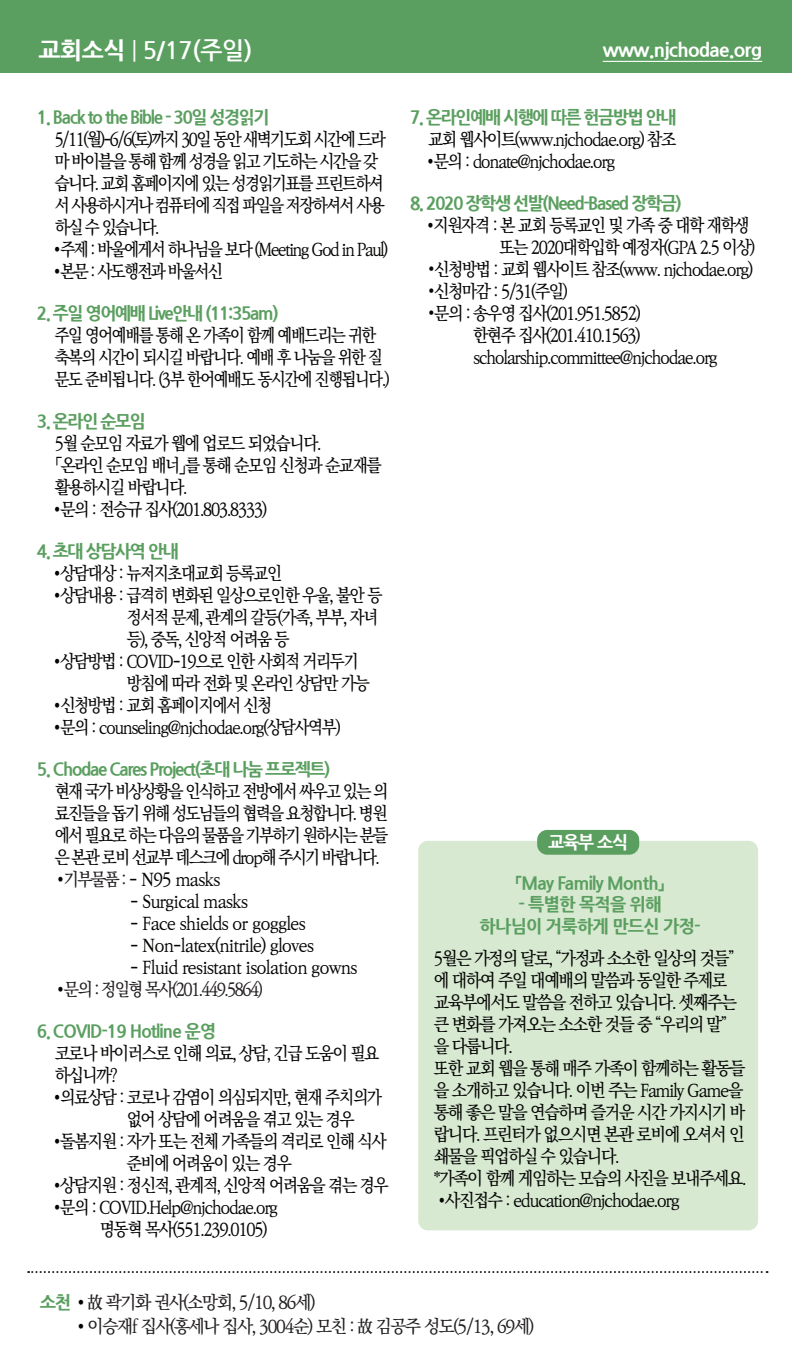
<style>
.page{position:relative;width:792px;height:1368px;background:#fff}
.page>*{position:absolute;margin:0;border:0;box-sizing:border-box;transform-origin:0 0}
.t1{font:700 24px "Nanum Gothic";color:#fff}
.t2{font:800 19px "Nanum Gothic";letter-spacing:-.04em;color:#fff}
.t3{font:500 18px/22px "Ko Pub World Batang";letter-spacing:-.08em;color:#040503;scale:.9 1}
.t4{font:500 18px/22px "Ko Pub World Batang";letter-spacing:-.08em;color:#040503;scale:.89 1}
.t5{font:500 18px/22px "Ko Pub World Batang";letter-spacing:-.08em;color:#040503;scale:.92 1}
.t6{font:500 18px/22px "Ko Pub World Batang";letter-spacing:-.1em;color:#040503;scale:.89 1}
.t7{font:800 18px "Nanum Gothic";letter-spacing:-.08em;color:#5b9f60;scale:.95 1}
.t8{font:500 18px "Ko Pub World Batang";letter-spacing:-.05em;color:#040503;scale:.93 1}
.t9{font:500 18px/22px "Ko Pub World Batang";letter-spacing:-.08em;color:#040503;scale:.87 1}
.t10{font:500 18px "Ko Pub World Batang";letter-spacing:-.075em;color:#231f20;scale:.95 1}
.t11{font:800 18px "Nanum Gothic";letter-spacing:-.04em;color:#5b9f60;scale:.96 1}
.t12{font:500 18px "Ko Pub World Batang";letter-spacing:-.1em;color:#231f20;scale:.9 1}
.t13{font:800 18px "Nanum Gothic";letter-spacing:-.05em;color:#5b9f60;scale:.95 1}
.t14{font:800 18px "Nanum Gothic";letter-spacing:-.08em;color:#5b9f60;scale:.96 1}
.t15{font:800 18px "Nanum Gothic";color:#fff;scale:.95 1}
.s1{font-weight:800}
.s2{font-weight:400}
.s3{color:#231f20}
.s4{font-family:"Nanum Gothic";font-weight:800;color:#5b9f60}
</style>
<div class="page">
<div style="left:0;top:0;width:792px;height:73px;background:#5b9f60"></div>
<hr style="left:603px;top:61px;width:159px;height:1px;background:#fff">
<svg style="left:28px;top:1271px;width:740px;height:2px"></svg>
<div style="left:418px;top:841px;width:340px;height:389px;background:#d8e9d2;border-radius:10px"></div>
<div style="left:537px;top:830px;width:102px;height:25px;background:#5b9f60;border-radius:10px"></div>
<p class="t1" style="left:39px;top:39px;width:215px"><span class="s1">교회소식</span> <span class="s2">|</span> 5/17(주일)</p>
<p class="t7" style="left:37px;top:108px;width:247px">1. Back to the Bible - 30일 성경읽기</p>
<p class="t6" style="left:55px;top:129px;width:374px">5/11(월)-6/6(토)까지 30일 동안 새벽기도회 시간에 드라 마 바이블을 통해 함께 성경을 읽고 기도하는 시간을 갖 습니다. 교회 홈페이지에 있는 성경읽기표를 프린트하셔 서 사용하시거나 컴퓨터에 직접 파일을 저장하셔서 사용 하실 수 있습니다.</p>
<p class="t6" style="left:55px;top:239px;width:376px"><sup>●</sup> 주제 : 바울에게서 하나님을 보다 (Meeting God in Paul)</p>
<p class="t6" style="left:55px;top:261px;width:190px"><sup>●</sup> 본문 : 사도행전과 바울서신</p>
<p class="t7" style="left:37px;top:304px;width:256px">2. 주일 영어예배 Live안내 (11:35am)</p>
<p class="t9" style="left:55px;top:325px;width:387px">주일 영어예배를 통해 온 가족이 함께 예배드리는 귀한 축복의 시간이 되시길 바랍니다. 예배 후 나눔을 위한 질 문도 준비됩니다. (3부 한어예배도 동시간에 진행됩니다.)</p>
<p class="t7" style="left:37px;top:412px;width:117px">3. 온라인 순모임</p>
<p class="t3" style="left:55px;top:433px;width:298px">5월 순모임 자료가 웹에 업로드 되었습니다.</p>
<p class="t3" style="left:55px;top:455px;width:365px">「온라인 순모임 배너」를 통해 순모임 신청과 순교재를 활용하시길 바랍니다.</p>
<p class="t3" style="left:55px;top:499px;width:238px"><sup>●</sup> 문의 : 전승규 집사(201.803.8333)</p>
<p class="t7" style="left:37px;top:542px;width:151px">4. 초대 상담사역 안내</p>
<p class="t4" style="left:55px;top:563px;width:257px"><sup>●</sup> 상담대상 : 뉴저지초대교회 등록교인</p>
<p class="t4" style="left:55px;top:585px;width:370px"><sup>●</sup> 상담내용 : 급격히 변화된 일상으로인한 우울, 불안 등</p>
<p class="t4" style="left:127px;top:607px;width:284px">정서적 문제, 관계의 갈등(가족, 부부, 자녀 등), 중독, 신앙적 어려움 등</p>
<p class="t4" style="left:55px;top:651px;width:343px"><sup>●</sup> 상담방법 : COVID-19으로 인한 사회적 거리두기</p>
<p class="t4" style="left:127px;top:673px;width:275px">방침에 따라 전화 및 온라인 상담만 가능</p>
<p class="t4" style="left:55px;top:695px;width:246px"><sup>●</sup> 신청방법 : 교회 홈페이지에서 신청</p>
<p class="t4" style="left:55px;top:717px;width:323px"><sup>●</sup> 문의 : counseling@njchodae.org(상담사역부)</p>
<p class="t7" style="left:37px;top:760px;width:311px">5. Chodae Cares Project(초대 나눔 프로젝트)</p>
<p class="t4" style="left:55px;top:781px;width:376px;text-align:justify">현재 국가 비상상황을 인식하고 전방에서 싸우고 있는 의 료진들을 돕기 위해 성도님들의 협력을 요청합니다. 병원 에서 필요로 하는 다음의 물품을 기부하기 원하시는 분들 은 본관 로비 선교부 데스크에 drop해 주시기 바랍니다.</p>
<p class="t8" style="left:58px;top:866px;width:176px"><sup>●</sup> <span class="s3">기부물품 :</span> - N95 masks</p>
<p class="t8" style="left:130px;top:888px;width:128px">- Surgical masks</p>
<p class="t8" style="left:130px;top:910px;width:190px">- Face shields or goggles</p>
<p class="t8" style="left:130px;top:932px;width:199px">- Non-latex(nitrile) gloves</p>
<p class="t8" style="left:130px;top:954px;width:246px">- Fluid resistant isolation gowns</p>
<p class="t12" style="left:58px;top:976px;width:229px"><sup>●</sup> 문의 : 정일형 목사(201.449.5864)</p>
<p class="t13" style="left:37px;top:1022px;width:190px">6. COVID-19 Hotline 운영</p>
<p class="t3" style="left:55px;top:1043px;width:362px">코로나 바이러스로 인해 의료, 상담, 긴급 도움이 필요 하십니까?</p>
<p class="t3" style="left:55px;top:1087px;width:365px"><sup>●</sup> 의료상담 : 코로나 감염이 의심되지만, 현재 주치의가</p>
<p class="t3" style="left:127px;top:1109px;width:255px">없어 상담에 어려움을 겪고 있는 경우</p>
<p class="t3" style="left:55px;top:1131px;width:370px"><sup>●</sup> 돌봄지원 : 자가 또는 전체 가족들의 격리로 인해 식사</p>
<p class="t3" style="left:127px;top:1153px;width:185px">준비에 어려움이 있는 경우</p>
<p class="t3" style="left:55px;top:1175px;width:373px"><sup>●</sup> 상담지원 : 정신적, 관계적, 신앙적 어려움을 겪는 경우</p>
<p class="t3" style="left:55px;top:1197px;width:250px"><sup>●</sup> 문의 : COVID.Help@njchodae.org</p>
<p class="t3" style="left:100px;top:1219px;width:188px">명동혁 목사(551.239.0105)</p>
<p class="t2" style="left:603px;top:40px;width:161px">www.njchodae.org</p>
<p class="t7" style="left:410px;top:108px;width:282px">7. 온라인예배 시행에 따른 헌금방법 안내</p>
<p class="t3" style="left:428px;top:129px;width:277px">교회 웹사이트(www.njchodae.org) 참조</p>
<p class="t3" style="left:428px;top:151px;width:210px"><sup>●</sup> 문의 : donate@njchodae.org</p>
<p class="t7" style="left:410px;top:194px;width:288px">8. 2020 장학생 선발(Need-Based 장학금)</p>
<p class="t3" style="left:428px;top:215px;width:359px"><sup>●</sup> 지원자격 : 본 교회 등록교인 및 가족 중 대학 재학생</p>
<p class="t3" style="left:499px;top:237px;width:286px">또는 2020대학입학 예정자(GPA 2.5 이상)</p>
<p class="t3" style="left:428px;top:259px;width:363px">•신청방법 : 교회 웹사이트 참조(www. njchodae.org)</p>
<p class="t3" style="left:428px;top:281px;width:157px">•신청마감 : 5/31(주일)</p>
<p class="t3" style="left:428px;top:303px;width:238px">•문의 : 송우영 집사(201.951.5852)</p>
<p class="t3" style="left:473px;top:325px;width:188px">한현주 집사(201.410.1563)</p>
<p class="t3" style="left:473px;top:347px;width:274px">scholarship.committee@njchodae.org</p>
<p class="t15" style="left:548px;top:833px;width:86px">교육부 소식</p>
<p class="t11" style="left:516px;top:873px;width:156px">「May Family Month」</p>
<p class="t14" style="left:519px;top:894px;width:151px">- 특별한 목적을 위해</p>
<p class="t11" style="left:480px;top:916px;width:232px">하나님이 거룩하게 만드신 가정-</p>
<p class="t5" style="left:434px;top:947px;width:331px">5월은 가정의 달로, “가정과 소소한 일상의 것들” 에 대하여 주일 대예배의 말씀과 동일한 주제로 교육부에서도 말씀을 전하고 있습니다. 셋째주는 큰 변화를 가져오는 소소한 것들 중 “우리의 말” 을 다룹니다.</p>
<p class="t5" style="left:434px;top:1057px;width:340px;text-align:justify">또한 교회 웹을 통해 매주 가족이 함께하는 활동들 을 소개하고 있습니다. 이번 주는 Family Game을 통해 좋은 말을 연습하며 즐거운 시간 가지시기 바 랍니다. 프린터가 없으시면 본관 로비에 오셔서 인 쇄물을 픽업하실 수 있습니다.</p>
<p class="t5" style="left:434px;top:1167px;width:341px">*가족이 함께 게임하는 모습의 사진을 보내주세요.</p>
<p class="t5" style="left:439px;top:1189px;width:263px"><sup>●</sup> 사진접수 : education@njchodae.org</p>
<p class="t10" style="left:40px;top:1289px;width:292px"><span class="s4">소천</span> <sup>●</sup> 故 곽기화 권사(소망회, 5/10, 86세)</p>
<p class="t10" style="left:79px;top:1313px;width:481px"><sup>●</sup> 이승재f 집사(홍세나 집사, 3004순) 모친 : 故 김공주 성도(5/13, 69세)</p>
</div>
